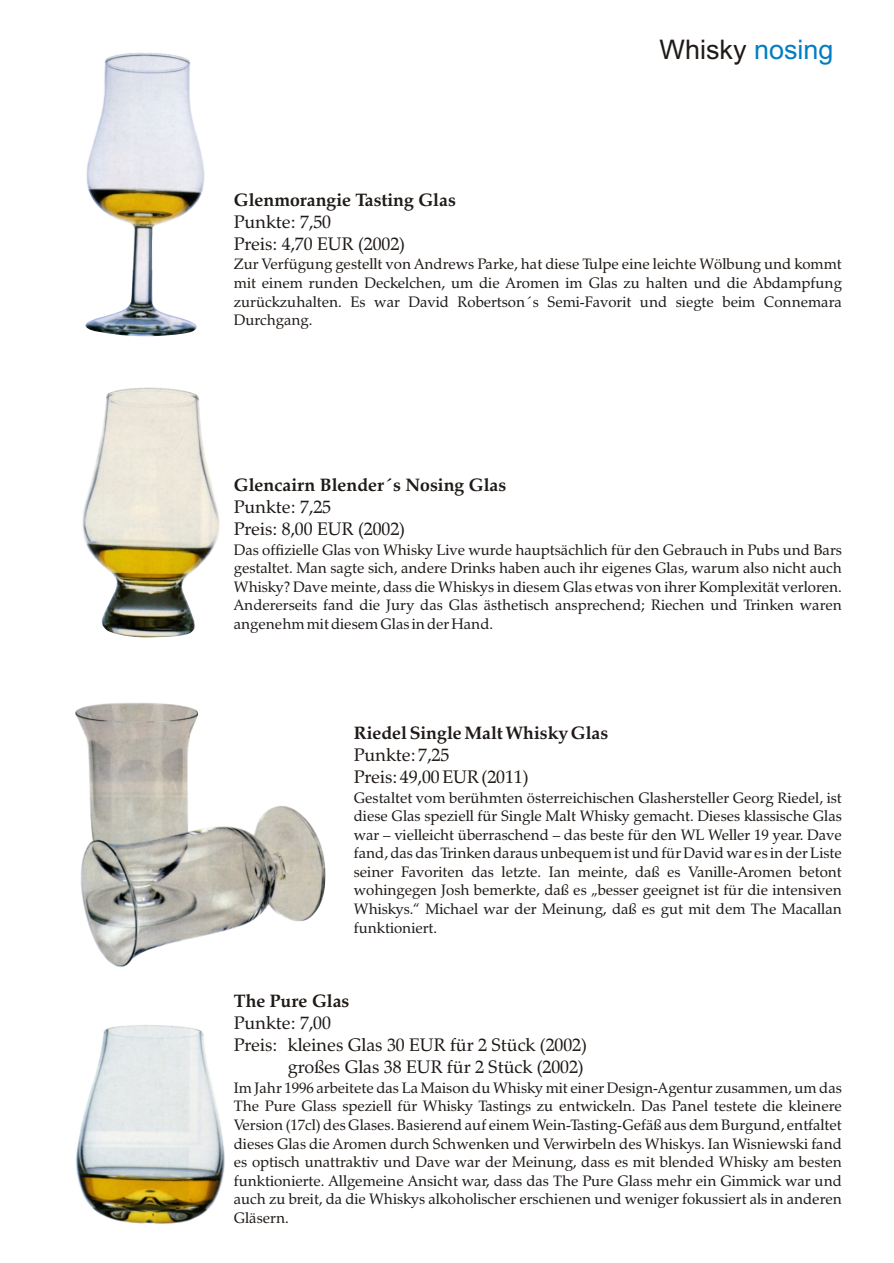
<style>
.page{position:relative;width:894px;height:1263px;background:#fff}
.page>*{position:absolute;margin:0;border:0;box-sizing:border-box;transform-origin:0 0}
.t1{font:27px "Arial";color:#1f1a17}
.t2{font:18px/22.4px "Zapf Calligr BT";color:#1f1a17}
.t3{font:700 18px "Zapf Calligr BT";color:#1f1a17}
.t4{font:15px/18.6px "Zapf Calligr BT";color:#1f1a17;text-align:justify}
.s1{color:#007dc2}
</style>
<div class="page">
<img style="left:82px;top:387px;width:138px;height:251px">
<img style="left:75px;top:702px;width:251px;height:265px">
<img style="left:75px;top:1025px;width:150px;height:199px">
<img style="left:85px;top:52px;width:120px;height:284px">
<h1 class="t1" style="left:660px;top:39px;width:176px">Whisky <span class="s1">nosing</span></h1>
<p class="t3" style="left:234px;top:192px;width:224px">Glenmorangie Tasting Glas</p>
<p class="t2" style="left:234px;top:212px;width:173px">Punkte: 7,50<br>Preis: 4,70 EUR (2002)</p>
<p class="t4" style="left:234px;top:256px;width:610px">Zur Verfügung gestellt von Andrews Parke, hat diese Tulpe eine leichte Wölbung und kommt mit einem runden Deckelchen, um die Aromen im Glas zu halten und die Abdampfung zurückzuhalten. Es war David Robertson´s Semi-Favorit und siegte beim Connemara Durchgang.</p>
<p class="t3" style="left:234px;top:477px;width:274px">Glencairn Blender´s Nosing Glas</p>
<p class="t2" style="left:234px;top:497px;width:173px">Punkte: 7,25<br>Preis: 8,00 EUR (2002)</p>
<p class="t4" style="left:234px;top:541px;width:610px">Das offizielle Glas von Whisky Live wurde hauptsächlich für den Gebrauch in Pubs und Bars gestaltet. Man sagte sich, andere Drinks haben auch ihr eigenes Glas, warum also nicht auch Whisky? Dave meinte, dass die Whiskys in diesem Glas etwas von ihrer Komplexität verloren.<br>Andererseits fand die Jury das Glas ästhetisch ansprechend; Riechen und Trinken waren angenehm mit diesem Glas in der Hand.</p>
<p class="t3" style="left:354px;top:725px;width:256px">Riedel Single Malt Whisky Glas</p>
<p class="t2" style="left:354px;top:745px;width:176px">Punkte: 7,25<br>Preis: 49,00 EUR (2011)</p>
<p class="t4" style="left:354px;top:789px;width:490px">Gestaltet vom berühmten österreichischen Glashersteller Georg Riedel, ist diese Glas speziell für Single Malt Whisky gemacht. Dieses klassische Glas war – vielleicht überraschend – das beste für den WL Weller 19 year. Dave fand, das das Trinken daraus unbequem ist und für David war es in der Liste seiner Favoriten das letzte. Ian meinte, daß es Vanille-Aromen betont wohingegen Josh bemerkte, daß es „besser geeignet ist für die intensiven Whiskys.“ Michael war der Meinung, daß es gut mit dem The Macallan funktioniert.</p>
<p class="t3" style="left:234px;top:993px;width:117px">The Pure Glas</p>
<p class="t2" style="left:234px;top:1013px;width:99px">Punkte: 7,00</p>
<p class="t2" style="left:234px;top:1035px;width:355px">Preis: kleines Glas 30 EUR für 2 Stück (2002)</p>
<p class="t2" style="left:288px;top:1058px;width:297px">großes Glas 38 EUR für 2 Stück (2002)</p>
<p class="t4" style="left:234px;top:1080px;width:610px">Im Jahr 1996 arbeitete das La Maison du Whisky mit einer Design-Agentur zusammen, um das The Pure Glass speziell für Whisky Tastings zu entwickeln. Das Panel testete die kleinere Version (17cl) des Glases. Basierend auf einem Wein-Tasting-Gefäß aus dem Burgund, entfaltet dieses Glas die Aromen durch Schwenken und Verwirbeln des Whiskys. Ian Wisniewski fand es optisch unattraktiv und Dave war der Meinung, dass es mit blended Whisky am besten funktionierte. Allgemeine Ansicht war, dass das The Pure Glass mehr ein Gimmick war und auch zu breit, da die Whiskys alkoholischer erschienen und weniger fokussiert als in anderen Gläsern.</p>
</div>
